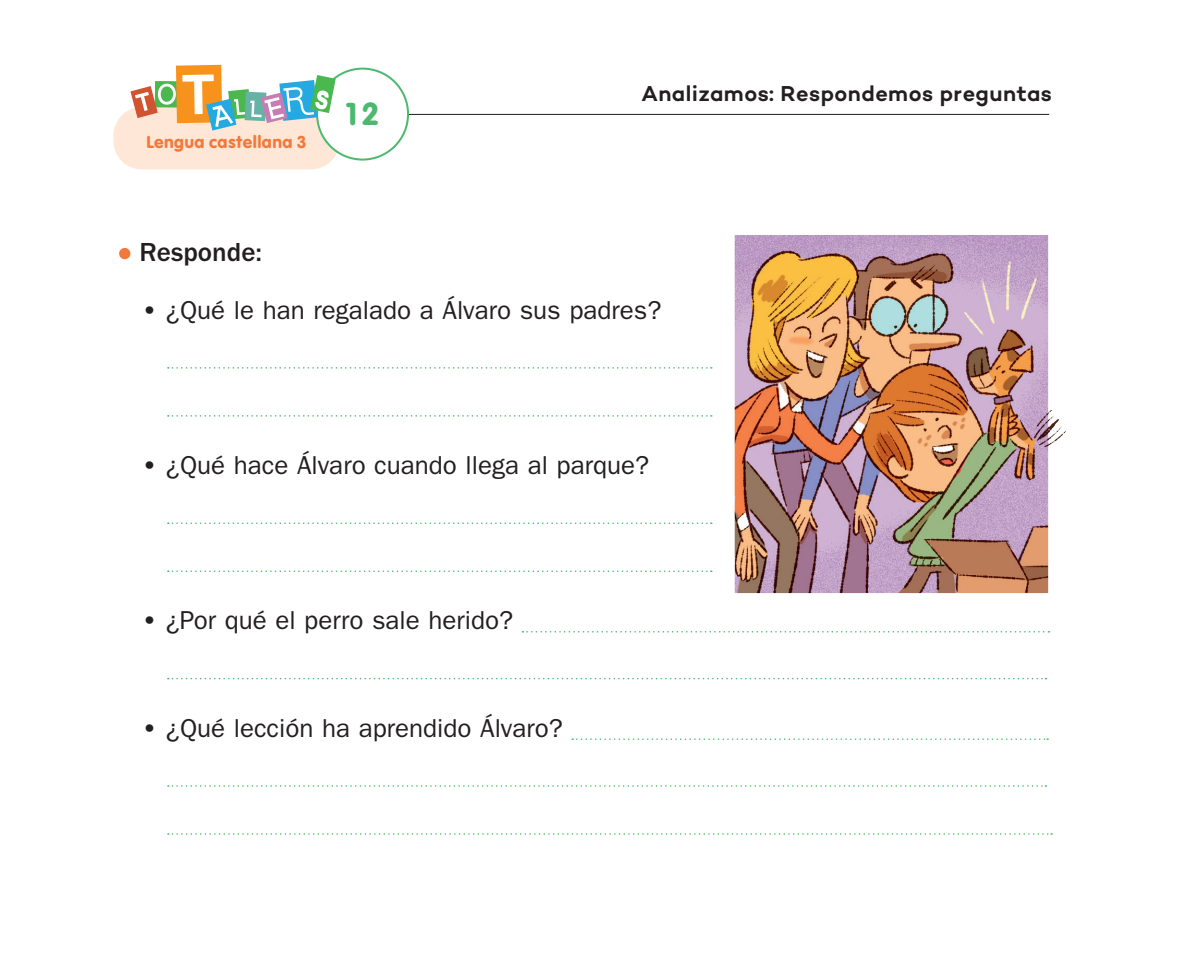
<style>
.page{position:relative;width:1191px;height:964px;background:#fff}
.page>*{position:absolute;margin:0;border:0;box-sizing:border-box;transform-origin:0 0}
.t1{font:33.4px "Vag";color:#4bba6e}
.T-Ordre{font:500 27px "Franklin Gothic LT";color:#231f20}
.T-text{font:26px "Franklin Gothic LT";color:#231f20}
.AD_títol{font:600 22px "Campton";letter-spacing:.02em;color:#231f20}
.t2{font:18px "Vag";letter-spacing:.02em;color:#f3793b}
.s1{font-weight:600}
</style>
<div class="page">
<div style="left:119px;top:248px;width:11px;height:11px;background:#f3793b;border-radius:50%"></div>
<svg style="left:168px;top:367px;width:544px;height:2px"></svg>
<svg style="left:168px;top:415px;width:544px;height:2px"></svg>
<svg style="left:168px;top:522px;width:544px;height:2px"></svg>
<svg style="left:168px;top:570px;width:544px;height:2px"></svg>
<svg style="left:522px;top:631px;width:527px;height:1px"></svg>
<svg style="left:168px;top:678px;width:878px;height:1px"></svg>
<svg style="left:572px;top:738px;width:476px;height:2px"></svg>
<svg style="left:168px;top:785px;width:878px;height:2px"></svg>
<svg style="left:168px;top:833px;width:884px;height:2px"></svg>
<hr style="left:354px;top:114px;width:695px;height:1px;background:#231f20">
<div style="left:113px;top:107px;width:226px;height:62px;background:#fee7d7;border-radius:28px"></div>
<div style="left:317px;top:69px;width:91px;height:91px;background:#fff;border-radius:50%"></div>
<div style="left:316px;top:68px;width:93px;height:93px;border:2px solid #4bba6e;border-radius:50%"></div>
<svg style="left:130px;top:65px;width:206px;height:66px"></svg>
<img style="left:734px;top:235px;width:332px;height:359px">
<p class="t2" style="left:146px;top:130px;width:162px">Lengua castellana 3</p>
<p class="t1" style="left:343px;top:92px;width:38px">12</p>
<p class="AD_títol" style="left:641px;top:79px;width:412px">Analizamos: Respondemos preguntas</p>
<p class="T-Ordre" style="left:140px;top:237px;width:124px">Responde:</p>
<p class="T-text" style="left:142px;top:295px;width:521px"><span class="s1">•</span> ¿Qué le han regalado a Álvaro sus padres?</p>
<p class="T-text" style="left:142px;top:450px;width:509px"><span class="s1">•</span> ¿Qué hace Álvaro cuando llega al parque?</p>
<p class="T-text" style="left:142px;top:605px;width:373px"><span class="s1">•</span> ¿Por qué el perro sale herido?</p>
<p class="T-text" style="left:142px;top:713px;width:422px"><span class="s1">•</span> ¿Qué lección ha aprendido Álvaro?</p>
</div>
